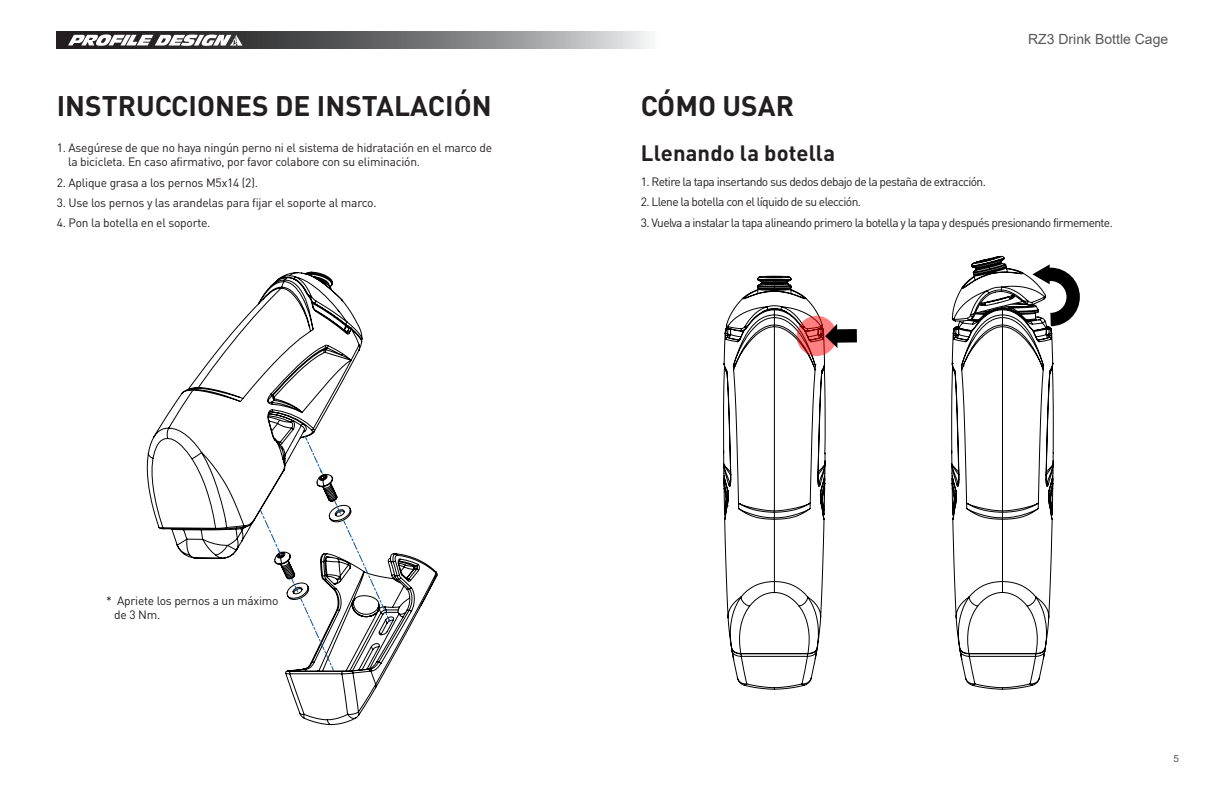
<style>
.page{position:relative;width:1225px;height:794px;background:#fff}
.page>*{position:absolute;margin:0;border:0;box-sizing:border-box;transform-origin:0 0}
.Page_Title{font:700 28px "DIN Pro";color:#231f20}
.Item_Tools_F_order{font:700 22px "DIN Pro";letter-spacing:.005em;color:#231f20}
.t1{font:14px "Arial";color:#57585a}
.t2{font:12px/14.4px "DIN Pro";letter-spacing:-.03em;color:#231f20}
.t3{font:12px "DIN Pro";letter-spacing:-.05em;color:#231f20}
.t4{font:10px "Arial";color:#57585a}
</style>
<div class="page">
<svg style="left:57px;top:32px;width:592px;height:17px;background:#767779"></svg>
<svg style="left:68px;top:34px;width:174px;height:12px"></svg>
<svg style="left:147px;top:272px;width:215px;height:287px"></svg>
<svg style="left:260px;top:436px;width:177px;height:289px"></svg>
<svg style="left:723px;top:276px;width:102px;height:413px"></svg>
<svg style="left:951px;top:333px;width:102px;height:356px"></svg>
<svg style="left:796px;top:316px;width:40px;height:40px"></svg>
<div style="left:835px;top:329px;width:22px;height:14px;background:#000"></div>
<svg style="left:825px;top:324px;width:12px;height:24px"></svg>
<svg style="left:951px;top:256px;width:129px;height:77px"></svg>
<p class="t1" style="left:1028px;top:29px;width:142px">RZ3 Drink Bottle Cage</p>
<p class="Page_Title" style="left:57px;top:86px;width:436px">INSTRUCCIONES DE INSTALACIÓN</p>
<p class="Page_Title" style="left:641px;top:86px;width:155px">CÓMO USAR</p>
<p class="t2" style="left:68px;top:140px;width:425px;text-indent:-11px">1. Asegúrese de que no haya ningún perno ni el sistema de hidratación en el marco de la bicicleta. En caso afirmativo, por favor colabore con su eliminación.</p>
<p class="t2" style="left:57px;top:174px;width:203px">2. Aplique grasa a los pernos M5x14 (2).</p>
<p class="t2" style="left:57px;top:195px;width:321px">3. Use los pernos y las arandelas para fijar el soporte al marco.</p>
<p class="t2" style="left:57px;top:215px;width:155px">4. Pon la botella en el soporte.</p>
<p class="Item_Tools_F_order" style="left:641px;top:138px;width:196px">Llenando la botella</p>
<p class="t3" style="left:641px;top:174px;width:347px">1. Retire la tapa insertando sus dedos debajo de la pestaña de extracción.</p>
<p class="t3" style="left:641px;top:194px;width:222px">2. Llene la botella con el líquido de su elección.</p>
<p class="t3" style="left:641px;top:214px;width:473px">3. Vuelva a instalar la tapa alineando primero la botella y la tapa y después presionando firmemente.</p>
<p class="t2" style="left:114px;top:592px;width:166px;text-indent:-8px">* Apriete los pernos a un máximo de 3 Nm.</p>
<p class="t4" style="left:1173px;top:751px;width:7px">5</p>
</div>
